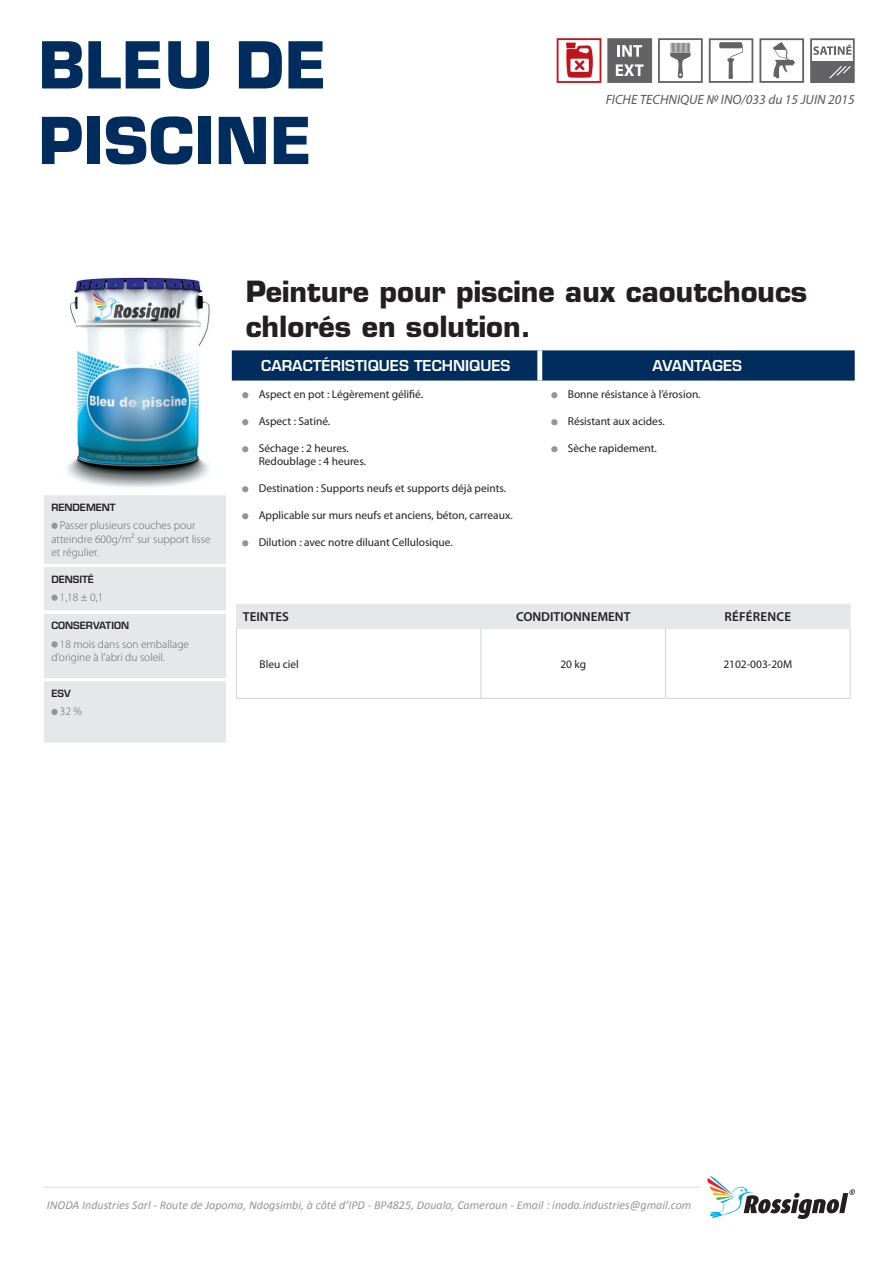
<style>
.page{position:relative;width:893px;height:1263px;background:#fff}
.page>*{position:absolute;margin:0;border:0;box-sizing:border-box;transform-origin:0 0}
.t1{font:700 63px "Eurostile";color:#002d5e}
.t2{font:700 28.5px/34.2px "Eurostile";color:#231f20}
.t3{font:600 14.7px "Eurostile";color:#fff}
.N__de_fiche{font:italic 13.5px "Myriad Pro";color:#57585a}
.t4{font:600 13.05px "Myriad Pro";color:#231f20}
.t5{font:600 13.05px "Myriad Pro";letter-spacing:.02em;color:#231f20}
.t6{font:italic 12px "Calibri";color:#939598}
.t7{font:11.4px/13px "Myriad Pro";color:#231f20}
.t8{font:300 11.4px/13.6px "Myriad Pro";color:#636366}
.t9{font:600 9.75px "Eurostile";color:#231f20}
</style>
<div class="page">
<svg style="left:707px;top:1176px;width:148px;height:43px"></svg>
<hr style="left:44px;top:1186px;width:656px;height:2px;background:#e6e7e9">
<div style="left:232px;top:350px;width:623px;height:31px;background:#002d5e"></div>
<div style="left:537px;top:350px;width:5px;height:31px;background:#fff"></div>
<div style="left:44px;top:495px;width:182px;height:248px;background:#e6e7e9"></div>
<hr style="left:41px;top:564px;width:188px;height:3px;background:#fff">
<svg style="left:44px;top:610px;width:182px;height:4px"></svg>
<hr style="left:41px;top:678px;width:188px;height:3px;background:#fff">
<img style="left:66px;top:277px;width:144px;height:211px">
<div style="left:51px;top:523px;width:7px;height:6px;background:#939598;border-radius:50%"></div>
<div style="left:51px;top:595px;width:7px;height:6px;background:#939598;border-radius:50%"></div>
<div style="left:51px;top:641px;width:7px;height:6px;background:#939598;border-radius:50%"></div>
<div style="left:51px;top:709px;width:7px;height:6px;background:#939598;border-radius:50%"></div>
<svg style="left:242px;top:392px;width:6px;height:6px"></svg>
<svg style="left:242px;top:419px;width:6px;height:6px"></svg>
<svg style="left:242px;top:446px;width:6px;height:6px"></svg>
<svg style="left:242px;top:486px;width:6px;height:6px"></svg>
<svg style="left:242px;top:513px;width:6px;height:6px"></svg>
<svg style="left:242px;top:540px;width:6px;height:6px"></svg>
<svg style="left:551px;top:392px;width:6px;height:6px"></svg>
<svg style="left:551px;top:419px;width:6px;height:6px"></svg>
<svg style="left:551px;top:446px;width:6px;height:6px"></svg>
<svg style="left:236px;top:604px;width:615px;height:94px"></svg>
<hr style="left:236px;top:629px;width:1px;height:69px;background:#d1d2d4">
<hr style="left:481px;top:629px;width:1px;height:69px;background:#d1d2d4">
<hr style="left:665px;top:629px;width:1px;height:69px;background:#d1d2d4">
<hr style="left:850px;top:629px;width:1px;height:69px;background:#d1d2d4">
<hr style="left:236px;top:698px;width:245px;height:1px;background:#d1d2d4">
<hr style="left:481px;top:698px;width:184px;height:1px;background:#d1d2d4">
<hr style="left:665px;top:698px;width:185px;height:1px;background:#d1d2d4">
<svg style="left:658px;top:38px;width:45px;height:45px"></svg>
<svg style="left:810px;top:38px;width:45px;height:45px"></svg>
<svg style="left:557px;top:38px;width:44px;height:45px"></svg>
<svg style="left:759px;top:38px;width:45px;height:45px"></svg>
<svg style="left:607px;top:38px;width:45px;height:45px;background:#7d7d80"></svg>
<svg style="left:709px;top:38px;width:44px;height:45px"></svg>
<p class="t1" style="left:38px;top:26px;width:290px">BLEU DE</p>
<p class="t1" style="left:38px;top:102px;width:276px">PISCINE</p>
<p class="N__de_fiche" style="left:606px;top:91px;width:251px">FICHE TECHNIQUE № INO/033 du 15 JUIN 2015</p>
<p class="t9" style="left:51px;top:501px;width:66px">RENDEMENT</p>
<p class="t8" style="left:51px;top:518px;width:161px;text-indent:8px">Passer plusieurs couches pour atteindre 600g/m² sur support lisse et régulier.</p>
<p class="t9" style="left:51px;top:573px;width:44px">DENSITÉ</p>
<p class="t8" style="left:60px;top:590px;width:45px">1,18 ± 0,1</p>
<p class="t9" style="left:51px;top:619px;width:79px">CONSERVATION</p>
<p class="t8" style="left:51px;top:637px;width:139px;text-indent:8px">18 mois dans son emballage d’origine à l’abri du soleil.</p>
<p class="t9" style="left:51px;top:687px;width:21px">ESV</p>
<p class="t8" style="left:60px;top:705px;width:24px">32 %</p>
<p class="t2" style="left:246px;top:275px;width:563px">Peinture pour piscine aux caoutchoucs chlorés en solution.</p>
<p class="t3" style="left:261px;top:357px;width:251px">CARACTÉRISTIQUES TECHNIQUES</p>
<p class="t3" style="left:653px;top:357px;width:91px">AVANTAGES</p>
<p class="t7" style="left:259px;top:388px;width:166px">Aspect en pot : Légèrement gélifié.</p>
<p class="t7" style="left:259px;top:415px;width:73px">Aspect : Satiné.</p>
<p class="t7" style="left:259px;top:442px;width:109px">Séchage : 2 heures.<br>Redoublage : 4 heures.</p>
<p class="t7" style="left:259px;top:482px;width:249px">Destination : Supports neufs et supports déjà peints.</p>
<p class="t7" style="left:259px;top:509px;width:255px">Applicable sur murs neufs et anciens, béton, carreaux.</p>
<p class="t7" style="left:259px;top:536px;width:196px">Dilution : avec notre diluant Cellulosique.</p>
<p class="t7" style="left:568px;top:388px;width:134px">Bonne résistance à l’érosion.</p>
<p class="t7" style="left:568px;top:415px;width:98px">Résistant aux acides.</p>
<p class="t7" style="left:568px;top:442px;width:90px">Sèche rapidement.</p>
<p class="t4" style="left:243px;top:610px;width:48px">TEINTES</p>
<p class="t4" style="left:516px;top:610px;width:116px">CONDITIONNEMENT</p>
<p class="t5" style="left:724px;top:610px;width:68px">RÉFÉRENCE</p>
<p class="t7" style="left:260px;top:657px;width:41px">Bleu ciel</p>
<p class="t7" style="left:560px;top:657px;width:27px">20 kg</p>
<p class="t7" style="left:723px;top:657px;width:70px">2102-003-20M</p>
<p class="t6" style="left:47px;top:1197px;width:646px">INODA Industries Sarl - Route de Japoma, Ndogsimbi, à côté d’IPD - BP4825, Douala, Cameroun - Email : inoda.industries@gmail.com</p>
</div>
